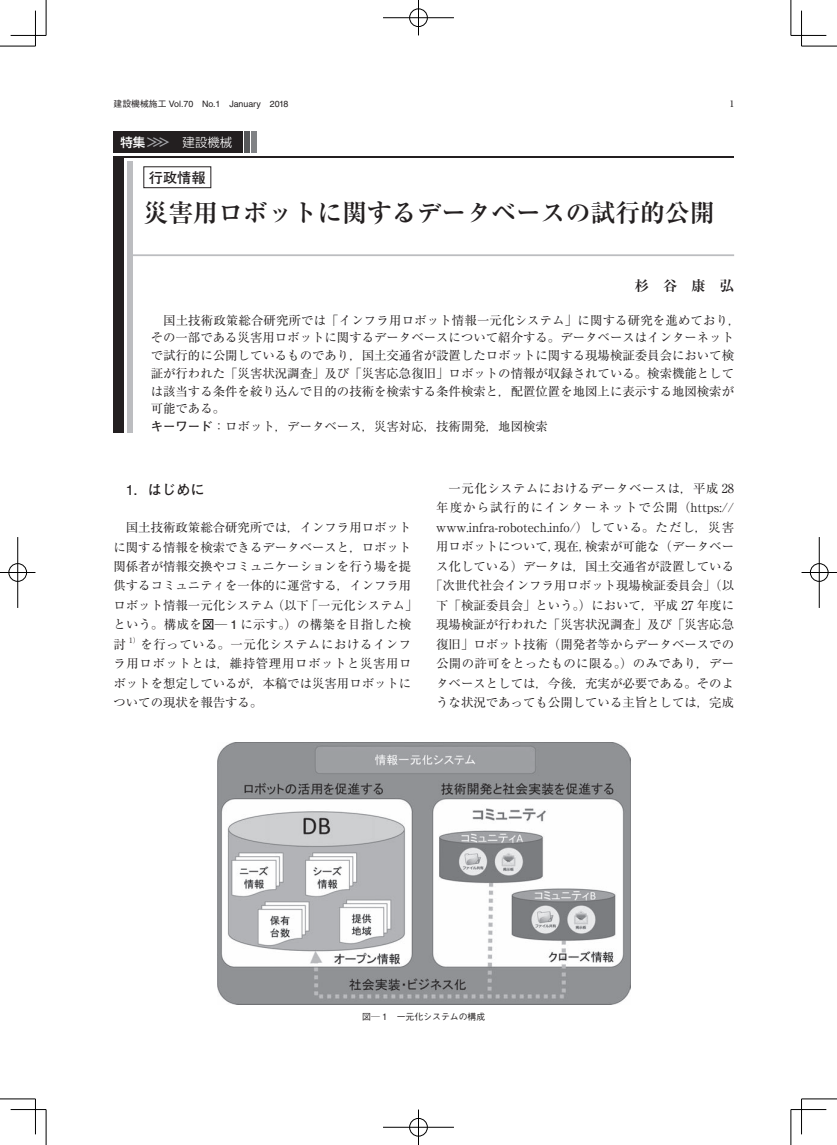
<style>
.page{position:relative;width:837px;height:1145px;background:#fff}
.page>*{position:absolute;margin:0;border:0;box-sizing:border-box;transform-origin:0 0}
.t1{font:700 24.75px "Ryumin Pro";color:#231f20}
.t2{font:700 14.12px "Futo Go B101 Pro";color:#231f20}
.t3{font:700 14.12px "Ryumin Pro";color:#231f20}
.t4{font:12.38px/19.5px "Ryumin Pro";color:#231f20}
.t5{font:300 12.38px "Shin Go Pro";color:#fff}
.t6{font:8.88px "Helvetica LT Std";color:#231f20}
.t7{font:500 8.88px "Gothic BBB Pro";color:#231f20}
.t8{font:500 8.88px "Ryumin Pro";color:#231f20}
.t9{font:7.25px "Ryumin Pro";color:#231f20}
.s1{font-family:"Gothic BBB Pro";font-weight:500}
.s2{font-weight:500}
.s3{font-weight:500;color:#a8a9ad}
.s4{font-family:"Futo Go B101 Pro";font-weight:700}
.s5{font-family:"Helvetica LT Std";font-weight:400}
.s6{font-family:"Helvetica LT Std"}
</style>
<div class="page">
<hr style="left:113px;top:156px;width:620px;height:2px;background:#231f20">
<hr style="left:133px;top:254px;width:600px;height:2px;background:#bcbdc0">
<div style="left:113px;top:156px;width:11px;height:276px;background:#231f20"></div>
<div style="left:128px;top:161px;width:5px;height:271px;background:#bcbdc0"></div>
<div style="left:113px;top:131px;width:130px;height:21px;background:#231f20"></div>
<div style="left:244px;top:131px;width:6px;height:21px;background:#57585a"></div>
<div style="left:252px;top:131px;width:5px;height:21px;background:#808285"></div>
<div style="left:144px;top:167px;width:67px;height:21px;border:1px solid #231f20"></div>
<img style="left:217px;top:742px;width:413px;height:263px">
<hr style="left:0;top:46px;width:35px;height:1px;background:#000">
<hr style="left:801px;top:46px;width:35px;height:1px;background:#000">
<hr style="left:0;top:1098px;width:35px;height:1px;background:#000">
<hr style="left:801px;top:1098px;width:35px;height:1px;background:#000">
<hr style="left:46px;top:0;width:1px;height:35px;background:#000">
<hr style="left:46px;top:1109px;width:1px;height:35px;background:#000">
<hr style="left:790px;top:0;width:1px;height:35px;background:#000">
<hr style="left:790px;top:1109px;width:1px;height:35px;background:#000">
<hr style="left:11px;top:35px;width:35px;height:1px;background:#000">
<hr style="left:790px;top:35px;width:36px;height:1px;background:#000">
<hr style="left:11px;top:1109px;width:35px;height:1px;background:#000">
<hr style="left:790px;top:1109px;width:36px;height:1px;background:#000">
<hr style="left:35px;top:11px;width:1px;height:35px;background:#000">
<hr style="left:35px;top:1098px;width:1px;height:36px;background:#000">
<hr style="left:801px;top:11px;width:1px;height:35px;background:#000">
<hr style="left:801px;top:1098px;width:1px;height:36px;background:#000">
<div style="left:408px;top:8px;width:20px;height:19px;border:2px solid #fff;border-radius:50%"></div>
<hr style="left:383px;top:17px;width:71px;height:2px;background:#fff">
<hr style="left:417px;top:0;width:2px;height:35px;background:#fff">
<div style="left:409px;top:9px;width:18px;height:18px;border:1px solid #000;border-radius:50%"></div>
<hr style="left:383px;top:18px;width:71px;height:1px;background:#000">
<hr style="left:418px;top:0;width:1px;height:35px;background:#000">
<div style="left:408px;top:1117px;width:20px;height:20px;border:2px solid #fff;border-radius:50%"></div>
<hr style="left:383px;top:1126px;width:71px;height:2px;background:#fff">
<hr style="left:417px;top:1109px;width:2px;height:35px;background:#fff">
<div style="left:409px;top:1118px;width:18px;height:18px;border:1px solid #000;border-radius:50%"></div>
<hr style="left:383px;top:1127px;width:71px;height:1px;background:#000">
<hr style="left:418px;top:1109px;width:1px;height:35px;background:#000">
<div style="left:8px;top:562px;width:19px;height:20px;border:2px solid #fff;border-radius:50%"></div>
<hr style="left:0;top:571px;width:35px;height:2px;background:#fff">
<hr style="left:17px;top:537px;width:2px;height:71px;background:#fff">
<div style="left:9px;top:563px;width:18px;height:18px;border:1px solid #000;border-radius:50%"></div>
<hr style="left:0;top:572px;width:35px;height:1px;background:#000">
<hr style="left:18px;top:537px;width:1px;height:71px;background:#000">
<div style="left:809px;top:562px;width:19px;height:20px;border:2px solid #fff;border-radius:50%"></div>
<hr style="left:801px;top:571px;width:35px;height:2px;background:#fff">
<div style="left:809px;top:563px;width:19px;height:18px;border:1px solid #000;border-radius:50%"></div>
<hr style="left:801px;top:572px;width:35px;height:1px;background:#000">
<hr style="left:818px;top:537px;width:1px;height:71px;background:#000">
<p class="t6" style="left:113px;top:98px;width:176px"><span class="s1">建設機械施工</span> Vol.70 No.1 January 2018</p>
<p class="t8" style="left:729px;top:97px;width:6px">1</p>
<p class="t5" style="left:120px;top:132px;width:113px"><span class="s2">特集</span><span class="s3">＞＞＞</span>　建設機械</p>
<p class="t2" style="left:149px;top:166px;width:58px">行政情報</p>
<h1 class="t1" style="left:144px;top:193px;width:572px">災害用ロボットに関するデータベースの試行的公開</h1>
<p class="t3" style="left:634px;top:274px;width:101px">杉　谷　康　弘</p>
<p class="t4" style="left:151px;top:310px;width:591px;line-height:17.8px;text-indent:12px">国土技術政策総合研究所では「インフラ用ロボット情報一元化システム」に関する研究を進めており，その一部である災害用ロボットに関するデータベースについて紹介する。データベースはインターネットで試行的に公開しているものであり，国土交通省が設置したロボットに関する現場検証委員会において検証が行われた「災害状況調査」及び「災害応急復旧」ロボットの情報が収録されている。検索機能としては該当する条件を絞り込んで目的の技術を検索する条件検索と，配置位置を地図上に表示する地図検索が可能である。<br><span class="s4">キーワード</span>：ロボット，データベース，災害対応，技術開発，地図検索</p>
<p class="t2" style="left:126px;top:478px;width:80px"><span class="s5">1</span>．はじめに</p>
<p class="t4" style="left:113px;top:517px;width:305px;text-indent:12px">国土技術政策総合研究所では，インフラ用ロボットに関する情報を検索できるデータベースと，ロボット関係者が情報交換やコミュニケーションを行う場を提供するコミュニティを一体的に運営する，インフラ用ロボット情報一元化システム（以下「一元化システム」という。構成を<span class="s4">図─</span> <span class="s6">1</span> に示す。）の構築を目指した検討</p>
<p class="t9" style="left:129px;top:634px;width:12px">1）</p>
<p class="t4" style="left:113px;top:633px;width:299px;text-align:justify;text-indent:27px">を行っている。一元化システムにおけるインフラ用ロボットとは，維持管理用ロボットと災害用ロボットを想定しているが，本稿では災害用ロボットについての現状を報告する。</p>
<p class="t4" style="left:430px;top:478px;width:305px;text-align:right">一元化システムにおけるデータベースは，平成 28<br>年度から試行的にインターネットで公開（https:// www.infra-robotech.info/）している。ただし，災害用ロボットについて，現在，検索が可能な（データベース化している）データは，国土交通省が設置している「次世代社会インフラ用ロボット現場検証委員会」（以下「検証委員会」という。）において，平成 27 年度に現場検証が行われた「災害状況調査」及び「災害応急復旧」ロボット技術（開発者等からデータベースでの公開の許可をとったものに限る。）のみであり，データベースとしては，今後，充実が必要である。そのような状況であっても公開している主旨としては，完成</p>
<p class="t7" style="left:362px;top:1009px;width:124px">図─ 1　一元化システムの構成</p>
</div>
